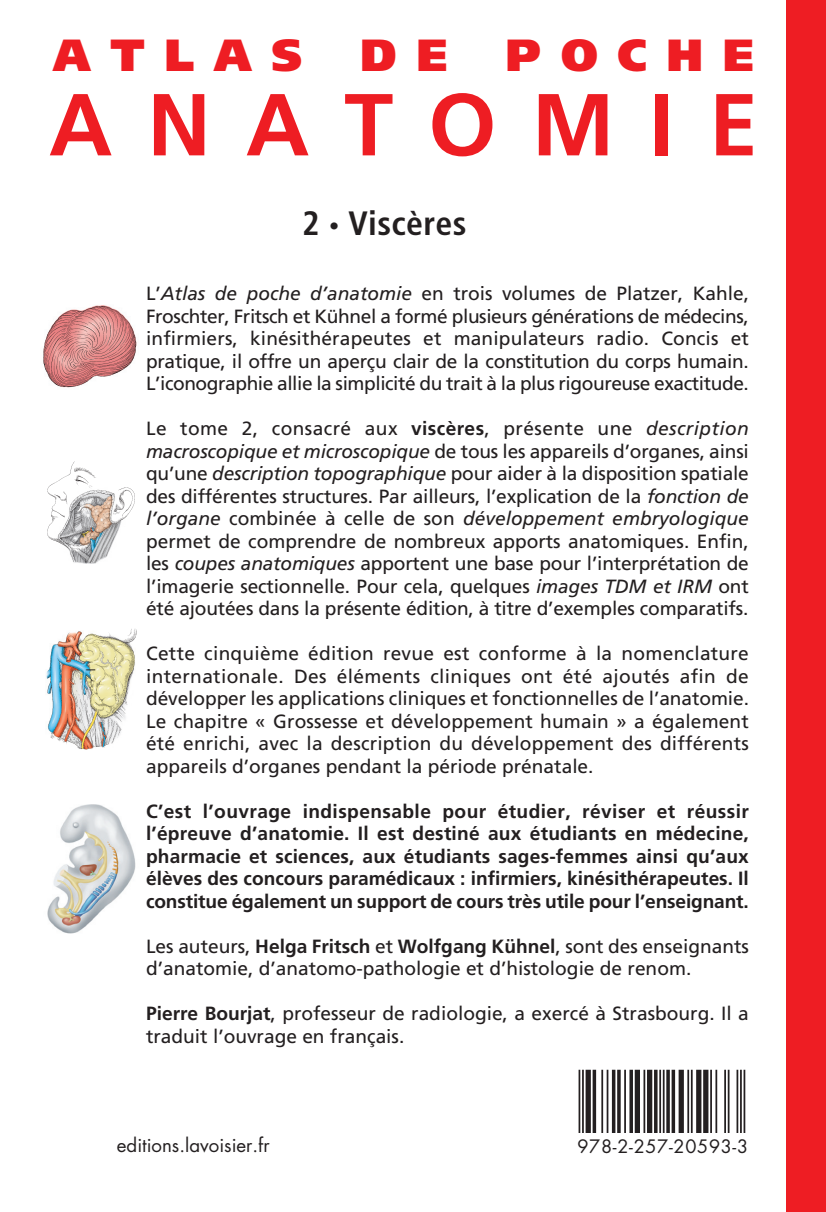
<style>
.page{position:relative;width:826px;height:1212px;background:#fff}
.page>*{position:absolute;margin:0;border:0;box-sizing:border-box;transform-origin:0 0}
.t1{font:700 87.75px "Frutiger";letter-spacing:.4em;color:#ee1d23}
.t2{font:900 45px "Frutiger";letter-spacing:.44em;color:#ee1d23}
.t3{font:700 condensed 33.75px "Frutiger";letter-spacing:.01em;color:#231f20}
.t4{font:19.12px/22.5px "Frutiger";color:#231f20;text-align:justify}
.t5{font:700 19.12px/22.5px "Frutiger";letter-spacing:-.01em;color:#231f20;text-align:justify}
.t6{font:18.68px "Futura";color:#231f20}
.t7{font:18px "Futura";letter-spacing:.04em;color:#231f20}
.s1{font-size:20.25px}
.s2{font-style:italic}
.s3{font-weight:700}
</style>
<div class="page">
<div style="left:786px;top:0;width:40px;height:1212px;background:#ee1d23"></div>
<hr style="left:578px;top:1070px;width:2px;height:62px;background:#231f20">
<hr style="left:582px;top:1070px;width:2px;height:62px;background:#231f20">
<div style="left:586px;top:1070px;width:5px;height:62px;background:#231f20"></div>
<hr style="left:593px;top:1070px;width:3px;height:62px;background:#231f20">
<hr style="left:601px;top:1070px;width:2px;height:62px;background:#231f20">
<hr style="left:607px;top:1070px;width:1px;height:62px;background:#231f20">
<hr style="left:612px;top:1070px;width:3px;height:62px;background:#231f20">
<svg style="left:617px;top:1070px;width:4px;height:62px"></svg>
<hr style="left:624px;top:1070px;width:2px;height:62px;background:#231f20">
<svg style="left:629px;top:1070px;width:4px;height:62px"></svg>
<div style="left:635px;top:1070px;width:5px;height:62px;background:#231f20"></div>
<hr style="left:643px;top:1070px;width:2px;height:62px;background:#231f20">
<div style="left:647px;top:1070px;width:5px;height:62px;background:#231f20"></div>
<hr style="left:654px;top:1070px;width:3px;height:62px;background:#231f20">
<hr style="left:659px;top:1070px;width:2px;height:62px;background:#231f20">
<hr style="left:663px;top:1070px;width:1px;height:62px;background:#231f20">
<svg style="left:666px;top:1070px;width:4px;height:62px"></svg>
<svg style="left:671px;top:1070px;width:4px;height:62px"></svg>
<div style="left:679px;top:1070px;width:5px;height:62px;background:#231f20"></div>
<hr style="left:687px;top:1070px;width:2px;height:62px;background:#231f20">
<hr style="left:691px;top:1070px;width:2px;height:62px;background:#231f20">
<div style="left:696px;top:1070px;width:5px;height:62px;background:#231f20"></div>
<div style="left:703px;top:1070px;width:5px;height:62px;background:#231f20"></div>
<hr style="left:710px;top:1070px;width:2px;height:62px;background:#231f20">
<hr style="left:715px;top:1070px;width:2px;height:62px;background:#231f20">
<hr style="left:724px;top:1070px;width:2px;height:62px;background:#231f20">
<hr style="left:728px;top:1070px;width:1px;height:62px;background:#231f20">
<hr style="left:736px;top:1070px;width:2px;height:62px;background:#231f20">
<hr style="left:740px;top:1070px;width:2px;height:62px;background:#231f20">
<hr style="left:743px;top:1070px;width:2px;height:62px;background:#231f20">
<img style="left:43px;top:305px;width:94px;height:83px">
<img style="left:47px;top:462px;width:88px;height:102px">
<img style="left:46px;top:629px;width:90px;height:120px">
<img style="left:47px;top:805px;width:89px;height:129px">
<h2 class="t2" style="left:53px;top:37px;width:251px">ATLAS</h2>
<h2 class="t2" style="left:360px;top:37px;width:89px">D E</h2>
<h2 class="t2" style="left:505px;top:37px;width:250px">POCHE</h2>
<h1 class="t1" style="left:49px;top:90px;width:710px">ANATOMIE</h1>
<h3 class="t3" style="left:302px;top:210px;width:166px">2 <span class="s1">•</span> Viscères</h3>
<p class="t4" style="left:146px;top:284px;width:604px">L’<span class="s2">Atlas de poche d’anatomie</span> en trois volumes de Platzer, Kahle, Froschter, Fritsch et Kühnel a formé plusieurs générations de médecins, infirmiers, kinésithérapeutes et manipulateurs radio. Concis et pratique, il offre un aperçu clair de la constitution du corps humain.<br>L’iconographie allie la simplicité du trait à la plus rigoureuse exactitude.</p>
<p class="t4" style="left:146px;top:419px;width:604px">Le tome 2, consacré aux <span class="s3">viscères</span>, présente une <span class="s2">description macroscopique et microscopique</span> de tous les appareils d’organes, ainsi qu’une <span class="s2">description topographique</span> pour aider à la disposition spatiale des différentes structures. Par ailleurs, l’explication de la <span class="s2">fonction de l’organe</span> combinée à celle de son <span class="s2">développement embryologique </span>permet de comprendre de nombreux apports anatomiques. Enfin, les <span class="s2">coupes anatomiques</span> apportent une base pour l’interprétation de l’imagerie sectionnelle. Pour cela, quelques <span class="s2">images TDM et IRM</span> ont été ajoutées dans la présente édition, à titre d’exemples comparatifs.</p>
<p class="t4" style="left:146px;top:644px;width:604px">Cette cinquième édition revue est conforme à la nomenclature internationale. Des éléments cliniques ont été ajoutés afin de développer les applications cliniques et fonctionnelles de l’anatomie.<br>Le chapitre « Grossesse et développement humain » a également été enrichi, avec la description du développement des différents appareils d’organes pendant la période prénatale.</p>
<p class="t5" style="left:146px;top:801px;width:604px">C’est l’ouvrage indispensable pour étudier, réviser et réussir l’épreuve d’anatomie. Il est destiné aux étudiants en médecine, pharmacie et sciences, aux étudiants sages-femmes ainsi qu’aux élèves des concours paramédicaux : infirmiers, kinésithérapeutes. Il constitue également un support de cours très utile pour l’enseignant.</p>
<p class="t4" style="left:146px;top:936px;width:604px">Les auteurs, <span class="s3">Helga Fritsch</span> et <span class="s3">Wolfgang Kühnel</span>, sont des enseignants d’anatomie, d’anatomo-pathologie et d’histologie de renom.</p>
<p class="t4" style="left:146px;top:1004px;width:604px"><span class="s3">Pierre Bourjat</span>, professeur de radiologie, a exercé à Strasbourg. Il a traduit l’ouvrage en français.</p>
<p class="t6" style="left:117px;top:1137px;width:154px">editions.lavoisier.fr</p>
<p class="t7" style="left:577px;top:1137px;width:172px">978-2-257-20593-3</p>
</div>
